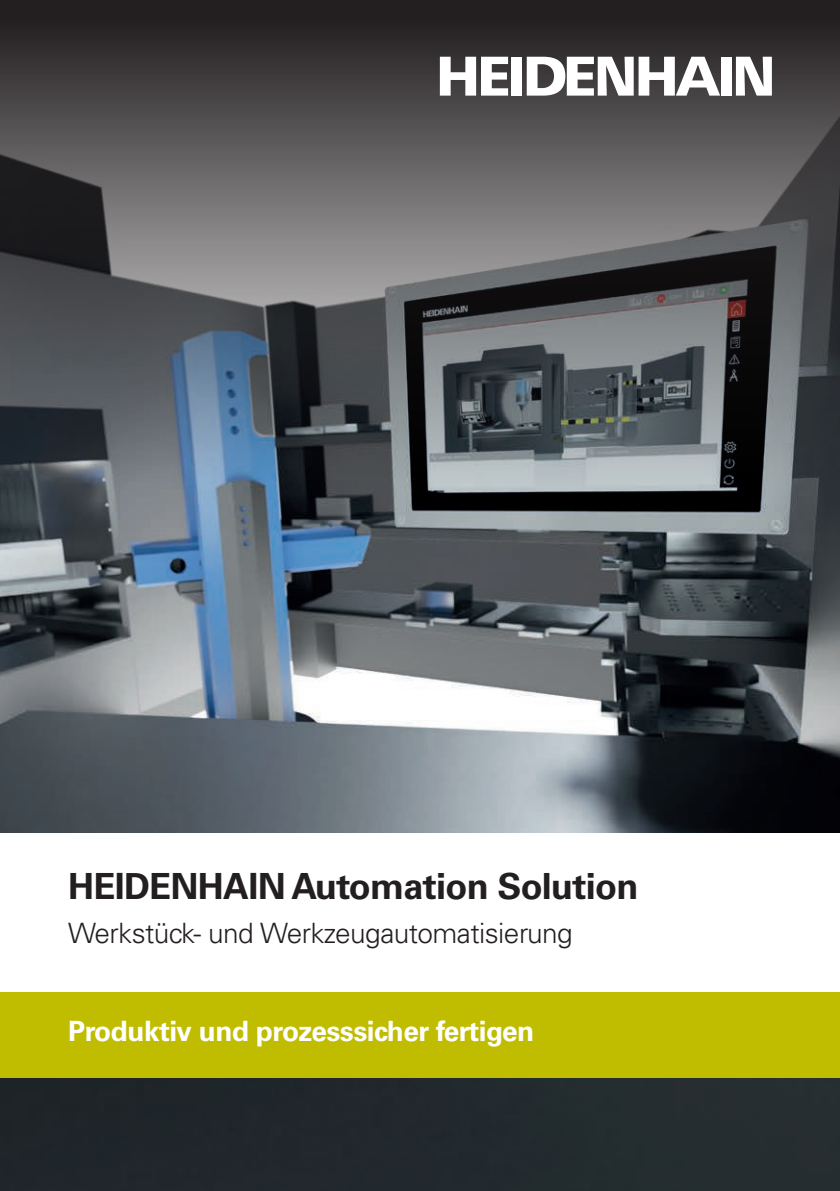
<style>
.page{position:relative;width:840px;height:1191px;background:#fff}
.page>*{position:absolute;margin:0;border:0;box-sizing:border-box;transform-origin:0 0}
.t1{font:700 36px "Univers";letter-spacing:-.02em;color:#231f20}
.t2{font:300 28px "Univers";letter-spacing:-.02em;color:#231f20}
.t3{font:700 28px "Univers";letter-spacing:-.02em;color:#fff}
</style>
<div class="page">
<img style="left:0;top:531px;width:839px;height:660px">
<svg style="left:0;top:0;width:839px;height:531px;background:#535559"></svg>
<svg style="left:439px;top:57px;width:69px;height:39px"></svg>
<div style="left:511px;top:57px;width:10px;height:39px;background:#fff"></div>
<svg style="left:526px;top:57px;width:193px;height:39px"></svg>
<div style="left:720px;top:57px;width:11px;height:39px;background:#fff"></div>
<svg style="left:735px;top:57px;width:36px;height:39px"></svg>
<div style="left:0;top:833px;width:839px;height:162px;background:#fff"></div>
<div style="left:0;top:992px;width:839px;height:85px;background:#c0bc00"></div>
<p class="t1" style="left:68px;top:865px;width:571px">HEIDENHAIN Automation Solution</p>
<p class="t2" style="left:68px;top:915px;width:506px">Werkstück- und Werkzeugautomatisierung</p>
<p class="t3" style="left:68px;top:1015px;width:467px">Produktiv und prozesssicher fertigen</p>
</div>
